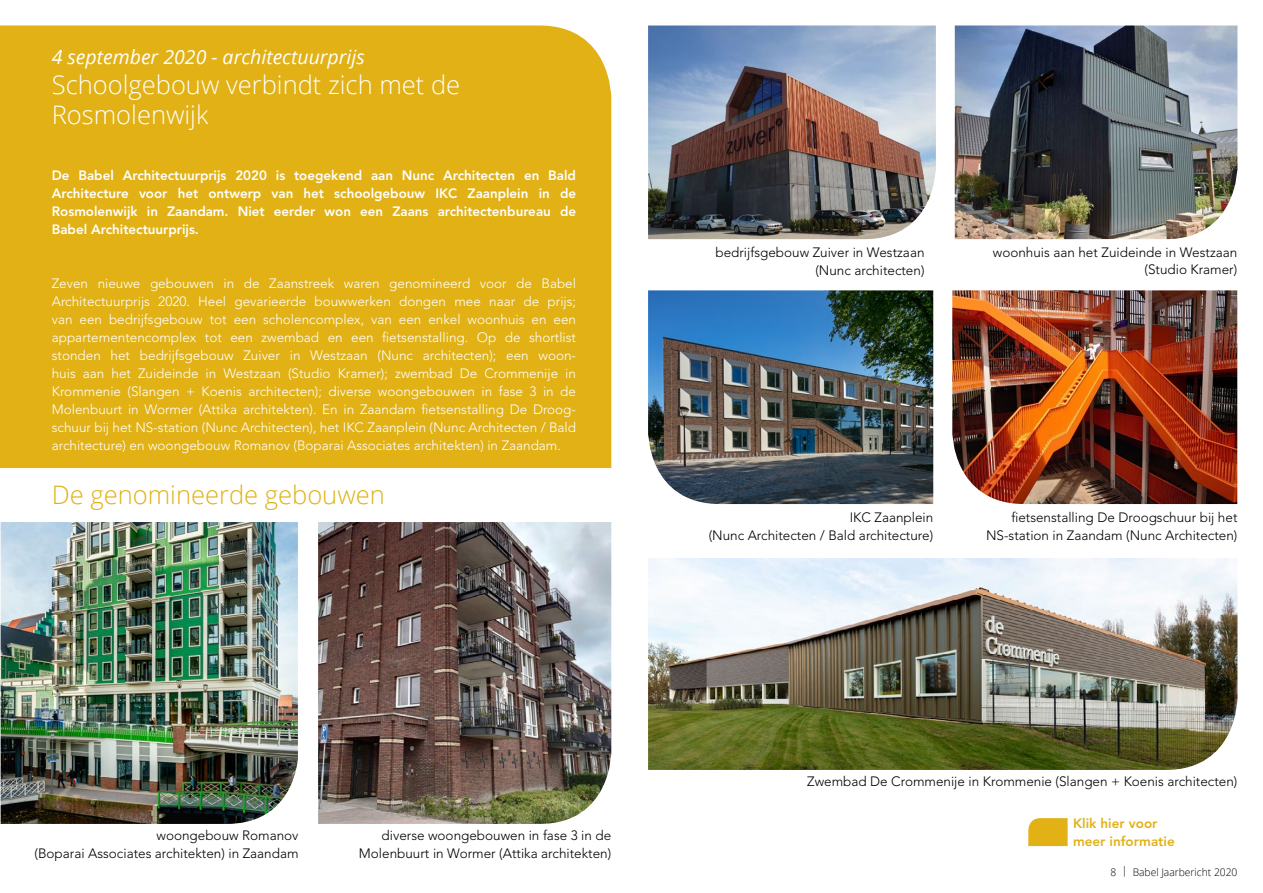
<style>
.page{position:relative;width:1263px;height:893px;background:#fff}
.page>*{position:absolute;margin:0;border:0;box-sizing:border-box;transform-origin:0 0}
.t1{font:300 25.5px/30px "Open Sans";color:#fff}
.t2{font:300 25.5px "Open Sans";color:#e1b115}
.t3{font:italic 19.5px "Open Sans";color:#fff}
.t4{font:300 13.5px/18px "Avenir";color:#fff;text-align:justify}
.t5{font:300 13.5px/18px "Avenir";color:#000;text-align:right}
.t6{font:800 13.5px/18px "Avenir";color:#fff;text-align:justify}
.t7{font:800 13.5px/18px "Avenir";color:#e1b115}
.t8{font:300 10.5px "Open Sans";color:#000}
</style>
<div class="page">
<div style="left:0;top:26px;width:611px;height:442px;background:#e1b115"></div>
<img style="left:1px;top:522px;width:297px;height:302px">
<img style="left:648px;top:26px;width:288px;height:213px">
<img style="left:318px;top:522px;width:293px;height:302px">
<img style="left:955px;top:26px;width:282px;height:213px">
<img style="left:648px;top:290px;width:285px;height:214px">
<img style="left:952px;top:290px;width:285px;height:214px">
<img style="left:648px;top:558px;width:589px;height:212px">
<svg style="left:1028px;top:818px;width:40px;height:28px"></svg>
<h2 class="t3" style="left:52px;top:43px;width:315px">4 september 2020 - architectuurprijs</h2>
<h1 class="t1" style="left:52px;top:69px;width:410px">Schoolgebouw verbindt zich met de<br>Rosmolenwijk</h1>
<p class="t6" style="left:52px;top:166px;width:526px">De Babel Architectuurprijs 2020 is toegekend aan Nunc Architecten en Bald Architecture voor het ontwerp van het schoolgebouw IKC Zaanplein in de Rosmolenwijk in Zaandam. Niet eerder won een Zaans architectenbureau de Babel Architectuurprijs.</p>
<p class="t4" style="left:52px;top:274px;width:526px">Zeven nieuwe gebouwen in de Zaanstreek waren genomineerd voor de Babel Architectuurprijs 2020. Heel gevarieerde bouwwerken dongen mee naar de prijs; van een bedrijfsgebouw tot een scholencomplex, van een enkel woonhuis en een appartementencomplex tot een zwembad en een fietsenstalling. Op de shortlist stonden het bedrijfsgebouw Zuiver in Westzaan (Nunc architecten); een woon&shy;huis aan het Zuideinde in Westzaan (Studio Kramer); zwembad De Crommenije in Krommenie (Slangen + Koenis architecten); diverse woongebouwen in fase 3 in de Molenbuurt in Wormer (Attika architekten). En in Zaandam fietsenstalling De Droog&shy;schuur bij het NS-station (Nunc Architecten), het IKC Zaanplein (Nunc Architecten / Bald architecture) en woongebouw Romanov (Boparai Associates architekten) in Zaandam.</p>
<h1 class="t2" style="left:52px;top:477px;width:334px">De genomineerde gebouwen</h1>
<p class="t5" style="left:35px;top:826px;width:265px">woongebouw Romanov<br>(Boparai Associates architekten) in Zaandam</p>
<p class="t5" style="left:359px;top:826px;width:254px">diverse woongebouwen in fase 3 in de<br>Molenbuurt in Wormer (Attika architekten)</p>
<p class="t5" style="left:715px;top:243px;width:211px">bedrijfsgebouw Zuiver in Westzaan (Nunc architecten)</p>
<p class="t5" style="left:993px;top:243px;width:246px">woonhuis aan het Zuideinde in Westzaan (Studio Kramer)</p>
<p class="t5" style="left:709px;top:508px;width:226px">IKC Zaanplein<br>(Nunc Architecten / Bald architecture)</p>
<p class="t5" style="left:986px;top:508px;width:253px">fietsenstalling De Droogschuur bij het<br>NS-station in Zaandam (Nunc Architecten)</p>
<p class="t5" style="left:807px;top:772px;width:432px">Zwembad De Crommenije in Krommenie (Slangen + Koenis architecten)</p>
<p class="t7" style="left:1073px;top:814px;width:103px">Klik hier voor meer informatie</p>
<p class="t8" style="left:1110px;top:864px;width:128px">8 | Babel Jaarbericht 2020</p>
</div>
